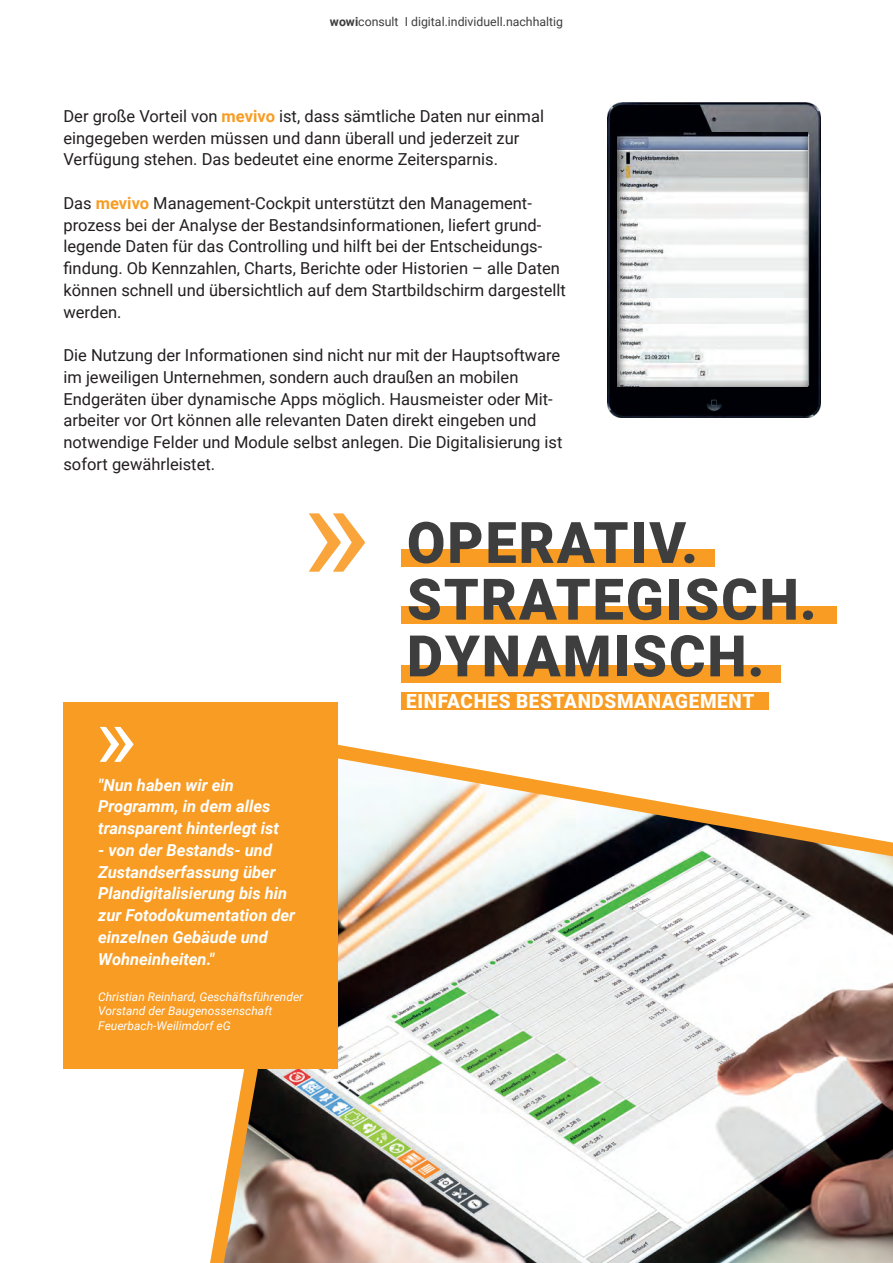
<style>
.page{position:relative;width:893px;height:1263px;background:#fff}
.page>*{position:absolute;margin:0;border:0;box-sizing:border-box;transform-origin:0 0}
.t1{font:150px "Roboto";color:#f9a53b}
.t2{font:90px "Roboto";color:#fff}
.t3{font:900 57.3px/56.7px "Roboto";letter-spacing:.035em;color:#3e3e3f}
.t4{font:900 19.5px "Roboto";letter-spacing:.035em;color:#fff}
.t5{font:16.5px/21.8px "Roboto";color:#231f20}
.t6{font:italic 700 16.5px/21.8px "Roboto";color:#fff}
.t7{font:12.3px "Roboto";color:#3e3e3f}
.t8{font:italic 12px/14.4px "Roboto";color:#fff}
.s1{font-weight:700}
.s2{font-weight:700;color:#f89c23}
</style>
<div class="page">
<img style="left:193px;top:744px;width:700px;height:519px">
<div style="left:401px;top:692px;width:367px;height:18px;background:#f89c23"></div>
<div style="left:401px;top:549px;width:314px;height:18px;background:#f89c23"></div>
<div style="left:401px;top:606px;width:435px;height:18px;background:#f89c23"></div>
<div style="left:401px;top:665px;width:379px;height:17px;background:#f89c23"></div>
<div style="left:63px;top:702px;width:275px;height:366px;background:#f89c23"></div>
<img style="left:607px;top:102px;width:213px;height:316px">
<div style="left:617px;top:131px;width:192px;height:256px;background:#000001;opacity:.75"></div>
<p class="t7" style="left:330px;top:13px;width:235px"><span class="s1">wowi</span>consult I digital.individuell.nachhaltig</p>
<p class="t5" style="left:63px;top:105px;width:482px">Der große Vorteil von <span class="s2">mevivo</span> ist, dass sämtliche Daten nur einmal eingegeben werden müssen und dann überall und jederzeit zur<br>Verfügung stehen. Das bedeutet eine enorme Zeitersparnis.</p>
<p class="t5" style="left:63px;top:191px;width:504px">Das <span class="s2">mevivo</span> Management-Cockpit unterstützt den Management&shy;prozess bei der Analyse der Bestandsinformationen, liefert grund&shy;legende Daten für das Controlling und hilft bei der Entscheidungs&shy;findung. Ob Kennzahlen, Charts, Berichte oder Historien – alle Daten können schnell und übersichtlich auf dem Startbildschirm dargestellt werden.</p>
<p class="t5" style="left:63px;top:344px;width:500px">Die Nutzung der Informationen sind nicht nur mit der Hauptsoftware im jeweiligen Unternehmen, sondern auch draußen an mobilen Endgeräten über dynamische Apps möglich. Hausmeister oder Mit&shy;arbeiter vor Ort können alle relevanten Daten direkt eingeben und notwendige Felder und Module selbst anlegen. Die Digitalisierung ist sofort gewährleistet.</p>
<h2 class="t2" style="left:138px;top:815px;width:44px;rotate:-180deg">«</h2>
<h1 class="t1" style="left:372px;top:661px;width:72px;rotate:-180deg">«</h1>
<p class="t6" style="left:98px;top:773px;width:182px">"Nun haben wir ein<br>Programm, in dem alles transparent hinterlegt ist</p>
<p class="t6" style="left:98px;top:839px;width:198px">- von der Bestands- und<br>Zustandserfassung über<br>Plandigitalisierung bis hin zur Fotodokumentation der einzelnen Gebäude und<br>Wohneinheiten."</p>
<p class="t8" style="left:98px;top:989px;width:207px">Christian Reinhard, Geschäftsführender<br>Vorstand der Baugenossenschaft<br>Feuerbach-Weilimdorf eG</p>
<h3 class="t3" style="left:407px;top:512px;width:411px">OPERATIV.<br>STRATEGISCH.<br>DYNAMISCH.</h3>
<p class="t4" style="left:406px;top:687px;width:350px">EINFACHES BESTANDSMANAGEMENT</p>
</div>
